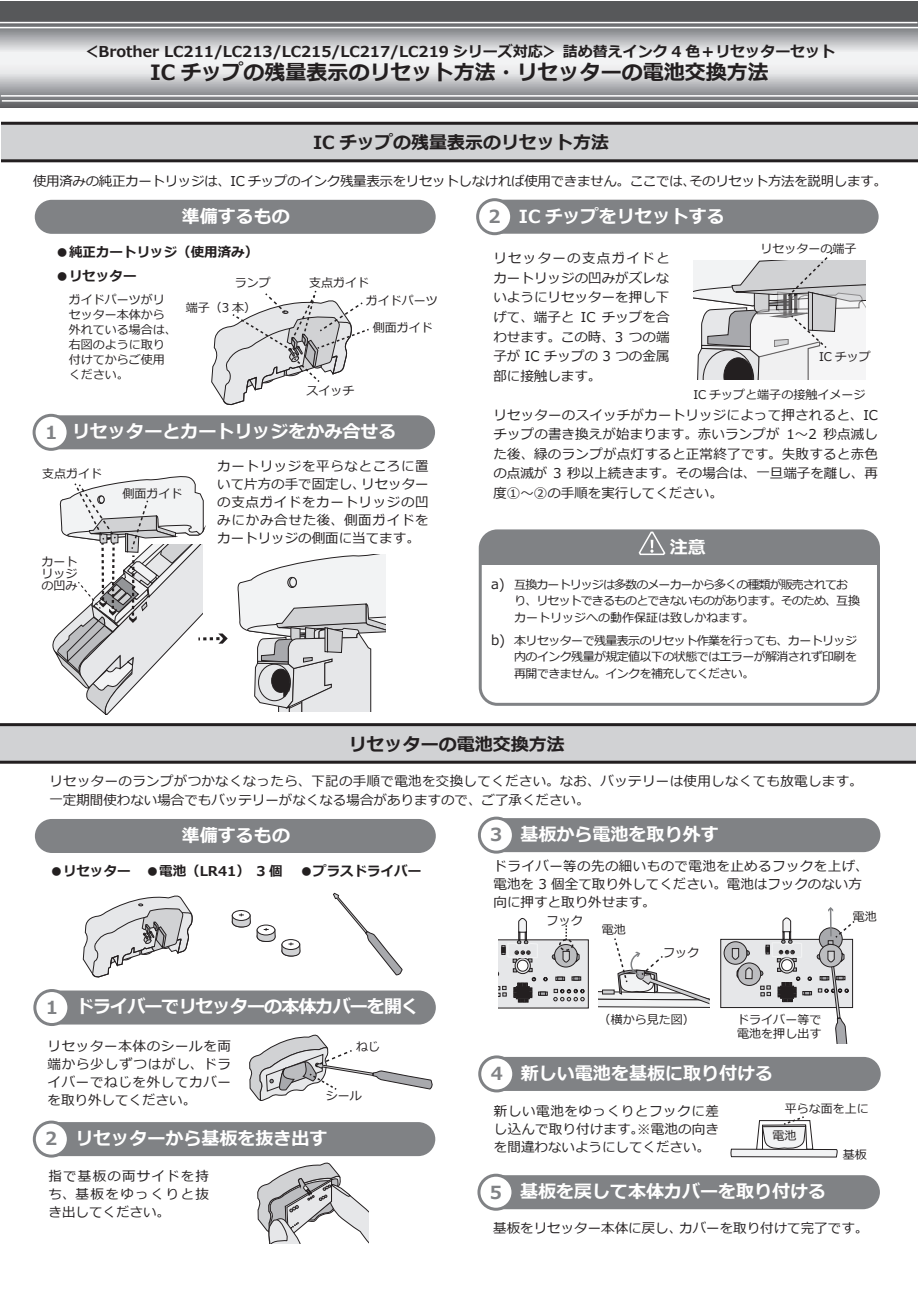
<style>
.page{position:relative;width:918px;height:1291px;background:#fff}
.page>*{position:absolute;margin:0;border:0;box-sizing:border-box;transform-origin:0 0}
.t1{font:700 21px "Meiryo";color:#231f20}
.t2{font:700 18px "Meiryo";color:#fff}
.t3{font:700 18px "Meiryo";color:#231f20}
.t4{font:700 18px "Meiryo";letter-spacing:-.05em;color:#fff}
.t5{font:700 15px "Meiryo";color:#231f20}
.t6{font:13.5px/18px "Meiryo";color:#231f20;text-align:justify}
.t7{font:13.5px/19.5px "Meiryo";letter-spacing:.025em;color:#231f20}
.t8{font:13.5px "Meiryo";letter-spacing:-.025em;color:#231f20}
.t9{font:700 13.5px "Meiryo";color:#231f20}
.t10{font:12px/15px "Meiryo";color:#231f20;text-align:justify}
.t11{font:12px/16.5px "Meiryo";letter-spacing:-.075em;color:#231f20}
.s1{color:#808285}
</style>
<div class="page">
<div style="left:34px;top:415px;width:401px;height:34px;background:#808285;border-radius:17px"></div>
<div style="left:34px;top:415px;width:34px;height:34px;background:#fff;border-radius:50%"></div>
<div style="left:33px;top:414px;width:37px;height:37px;border:3px solid #808285;border-radius:50%"></div>
<svg style="left:1px;top:122px;width:917px;height:40px"></svg>
<svg style="left:0;top:1px;width:918px;height:106px"></svg>
<hr style="left:2px;top:100px;width:916px;height:2px;background:#fff">
<hr style="left:1px;top:95px;width:917px;height:2px;background:#fff">
<hr style="left:0;top:27px;width:918px;height:1px;background:#fff">
<hr style="left:0;top:22px;width:917px;height:1px;background:#fff">
<div style="left:477px;top:200px;width:401px;height:34px;background:#808285;border-radius:17px"></div>
<div style="left:477px;top:200px;width:34px;height:34px;background:#fff;border-radius:50%"></div>
<div style="left:476px;top:198px;width:37px;height:37px;border:3px solid #808285;border-radius:50%"></div>
<svg style="left:0;top:723px;width:915px;height:40px"></svg>
<div style="left:35px;top:200px;width:400px;height:34px;background:#808285;border-radius:17px"></div>
<div style="left:479px;top:529px;width:401px;height:176px;border:3px solid #808285;border-radius:17px"></div>
<div style="left:480px;top:531px;width:398px;height:34px;background:#808285;border-radius:17px"></div>
<svg style="left:638px;top:531px;width:28px;height:24px"></svg>
<div style="left:35px;top:990px;width:401px;height:34px;background:#808285;border-radius:17px"></div>
<div style="left:35px;top:990px;width:34px;height:34px;background:#fff;border-radius:50%"></div>
<div style="left:33px;top:988px;width:37px;height:37px;border:3px solid #808285;border-radius:50%"></div>
<div style="left:35px;top:818px;width:401px;height:34px;background:#808285;border-radius:17px"></div>
<div style="left:34px;top:1121px;width:401px;height:34px;background:#808285;border-radius:17px"></div>
<div style="left:34px;top:1121px;width:34px;height:34px;background:#fff;border-radius:50%"></div>
<div style="left:33px;top:1120px;width:37px;height:37px;border:3px solid #808285;border-radius:50%"></div>
<div style="left:479px;top:818px;width:401px;height:34px;background:#808285;border-radius:17px"></div>
<div style="left:479px;top:818px;width:34px;height:34px;background:#fff;border-radius:50%"></div>
<div style="left:478px;top:816px;width:37px;height:37px;border:3px solid #808285;border-radius:50%"></div>
<div style="left:480px;top:1056px;width:400px;height:34px;background:#808285;border-radius:17px"></div>
<div style="left:480px;top:1056px;width:34px;height:34px;background:#fff;border-radius:50%"></div>
<div style="left:478px;top:1055px;width:37px;height:37px;border:3px solid #808285;border-radius:50%"></div>
<div style="left:479px;top:1174px;width:401px;height:34px;background:#808285;border-radius:17px"></div>
<div style="left:479px;top:1174px;width:34px;height:34px;background:#fff;border-radius:50%"></div>
<div style="left:477px;top:1173px;width:37px;height:37px;border:3px solid #808285;border-radius:50%"></div>
<svg style="left:257px;top:1162px;width:111px;height:81px"></svg>
<svg style="left:498px;top:918px;width:90px;height:90px"></svg>
<div style="left:720px;top:939px;width:132px;height:68px;background:#e6e7e9;border:1px solid #231f20"></div>
<svg style="left:237px;top:554px;width:149px;height:157px"></svg>
<svg style="left:693px;top:251px;width:172px;height:128px"></svg>
<svg style="left:730px;top:1116px;width:108px;height:41px"></svg>
<svg style="left:599px;top:938px;width:110px;height:69px"></svg>
<svg style="left:723px;top:907px;width:132px;height:136px"></svg>
<svg style="left:249px;top:1019px;width:184px;height:81px"></svg>
<svg style="left:52px;top:476px;width:176px;height:239px"></svg>
<svg style="left:211px;top:291px;width:158px;height:115px"></svg>
<svg style="left:83px;top:895px;width:110px;height:83px"></svg>
<svg style="left:333px;top:892px;width:69px;height:83px"></svg>
<div style="left:232px;top:910px;width:18px;height:10px;border:1px solid #231f20;border-radius:50%"></div>
<svg style="left:231px;top:913px;width:70px;height:44px"></svg>
<p class="t5" style="left:83px;top:41px;width:753px">＜Brother LC211/LC213/LC215/LC217/LC219 シリーズ対応＞ 詰め替えインク 4 色＋リセッターセット</p>
<h1 class="t1" style="left:150px;top:57px;width:620px">IC チップの残量表示のリセット方法・リセッターの電池交換方法</h1>
<h2 class="t3" style="left:313px;top:130px;width:298px">IC チップの残量表示のリセット方法</h2>
<p class="t8" style="left:33px;top:171px;width:855px">使用済みの純正カートリッジは、IC チップのインク残量表示をリセットしなければ使用できません。ここでは、そのリセット方法を説明します。</p>
<h2 class="t2" style="left:182px;top:203px;width:110px">準備するもの</h2>
<p class="t9" style="left:56px;top:242px;width:204px">●純正カートリッジ（使用済み）</p>
<p class="t9" style="left:56px;top:266px;width:83px">●リセッター</p>
<h2 class="t2" style="left:488px;top:203px;width:238px"><span class="s1">2</span> IC チップをリセットする</h2>
<p class="t10" style="left:760px;top:241px;width:98px">リセッターの端子</p>
<p class="t6" style="left:493px;top:249px;width:178px;line-height:19.5px">リセッターの支点ガイドとカートリッジの凹みがズレないようにリセッターを押し下げて、端子と IC チップを合わせます。この時、3 つの端子が IC チップの 3 つの金属部に接触します。</p>
<p class="t6" style="left:493px;top:405px;width:386px;line-height:19.5px">リセッターのスイッチがカートリッジによって押されると、ICチップの書き換えが始まります。赤いランプが 1～2 秒点滅した後、緑のランプが点灯すると正常終了です。失敗すると赤色の点滅が 3 秒以上続きます。その場合は、一旦端子を離し、再度①～②の手順を実行してください。</p>
<p class="t10" style="left:235px;top:275px;width:37px">ランプ</p>
<p class="t10" style="left:309px;top:275px;width:61px">支点ガイド</p>
<p class="t10" style="left:69px;top:292px;width:109px;text-align:left">ガイドパーツがリセッター本体から外れている場合は、右図のように取り付けてからご使用ください。</p>
<p class="t10" style="left:366px;top:293px;width:73px">ガイドパーツ</p>
<p class="t10" style="left:186px;top:301px;width:72px">端子（3 本）</p>
<p class="t10" style="left:373px;top:321px;width:61px">側面ガイド</p>
<p class="t10" style="left:819px;top:350px;width:53px">IC チップ</p>
<p class="t10" style="left:306px;top:383px;width:49px">スイッチ</p>
<p class="t10" style="left:693px;top:387px;width:173px">IC チップと端子の接触イメージ</p>
<h2 class="t2" style="left:45px;top:419px;width:353px"><span class="s1">1</span> リセッターとカートリッジをかみ合せる</h2>
<p class="t6" style="left:217px;top:457px;width:213px">カートリッジを平らなところに置いて片方の手で固定し、リセッターの支点ガイドをカートリッジの凹みにかみ合せた後、側面ガイドをカートリッジの側面に当てます。</p>
<p class="t10" style="left:42px;top:467px;width:61px">支点ガイド</p>
<p class="t10" style="left:122px;top:486px;width:61px">側面ガイド</p>
<h2 class="t2" style="left:651px;top:534px;width:55px">　注意</h2>
<p class="t10" style="left:42px;top:556px;width:37px;line-height:12px">カートリッジの凹み</p>
<p class="t6" style="left:491px;top:575px;width:15px">a)</p>
<p class="t11" style="left:514px;top:577px;width:347px">互換カートリッジは多数のメーカーから多くの種類が販売されており、リセットできるものとできないものがあります。そのため、互換カートリッジへの動作保証は致しかねます。</p>
<p class="t6" style="left:491px;top:631px;width:16px">b)</p>
<p class="t10" style="left:514px;top:633px;width:344px;line-height:16.5px">本リセッターで残量表示のリセット作業を行っても、カートリッジ内のインク残量が規定値以下の状態ではエラーが解消されず印刷を再開できません。インクを補充してください。</p>
<h2 class="t3" style="left:349px;top:731px;width:218px">リセッターの電池交換方法</h2>
<p class="t7" style="left:49px;top:771px;width:815px">リセッターのランプがつかなくなったら、下記の手順で電池を交換してください。なお、バッテリーは使用しなくても放電します。一定期間使わない場合でもバッテリーがなくなる場合がありますので、ご了承ください。</p>
<h2 class="t2" style="left:182px;top:822px;width:110px">準備するもの</h2>
<p class="t9" style="left:50px;top:861px;width:234px">●リセッター ●電池（LR41）　3 個</p>
<p class="t9" style="left:300px;top:861px;width:123px">●プラスドライバー</p>
<h2 class="t4" style="left:46px;top:993px;width:375px"><span class="s1">1</span> ドライバーでリセッターの本体カバーを開く</h2>
<p class="t6" style="left:48px;top:1037px;width:185px">リセッター本体のシールを両端から少しずつはがし、ドライバーでねじを外してカバーを取り外してください。</p>
<p class="t10" style="left:356px;top:1039px;width:25px">ねじ</p>
<p class="t10" style="left:326px;top:1088px;width:37px">シール</p>
<h2 class="t2" style="left:45px;top:1125px;width:284px"><span class="s1">2</span> リセッターから基板を抜き出す</h2>
<p class="t6" style="left:49px;top:1167px;width:162px">指で基板の両サイドを持ち、基板をゆっくりと抜き出してください。</p>
<h2 class="t2" style="left:490px;top:821px;width:230px"><span class="s1">3</span> 基板から電池を取り外す</h2>
<p class="t6" style="left:493px;top:858px;width:376px;text-align:left">ドライバー等の先の細いもので電池を止めるフックを上げ、電池を 3 個全て取り外してください。電池はフックのない方向に押すと取り外せます。</p>
<p class="t10" style="left:546px;top:914px;width:37px">フック</p>
<p class="t10" style="left:852px;top:909px;width:25px">電池</p>
<p class="t10" style="left:602px;top:923px;width:25px">電池</p>
<p class="t10" style="left:663px;top:945px;width:37px">フック</p>
<p class="t10" style="left:598px;top:1012px;width:97px">（横から見た図）</p>
<p class="t10" style="left:737px;top:1013px;width:86px;line-height:14.4px">ドライバー等で電池を押し出す</p>
<h2 class="t2" style="left:490px;top:1060px;width:284px"><span class="s1">4</span> 新しい電池を基板に取り付ける</h2>
<p class="t6" style="left:494px;top:1102px;width:226px">新しい電池をゆっくりとフックに差し込んで取り付けます。※電池の向きを間違わないようにしてください。</p>
<h2 class="t2" style="left:490px;top:1178px;width:338px"><span class="s1">5</span> 基板を戻して本体カバーを取り付ける</h2>
<p class="t6" style="left:493px;top:1219px;width:376px">基板をリセッター本体に戻し、カバーを取り付けて完了です。</p>
<p class="t10" style="left:784px;top:1101px;width:85px">平らな面を上に</p>
<p class="t10" style="left:772px;top:1128px;width:25px">電池</p>
<p class="t10" style="left:843px;top:1147px;width:25px">基板</p>
</div>
